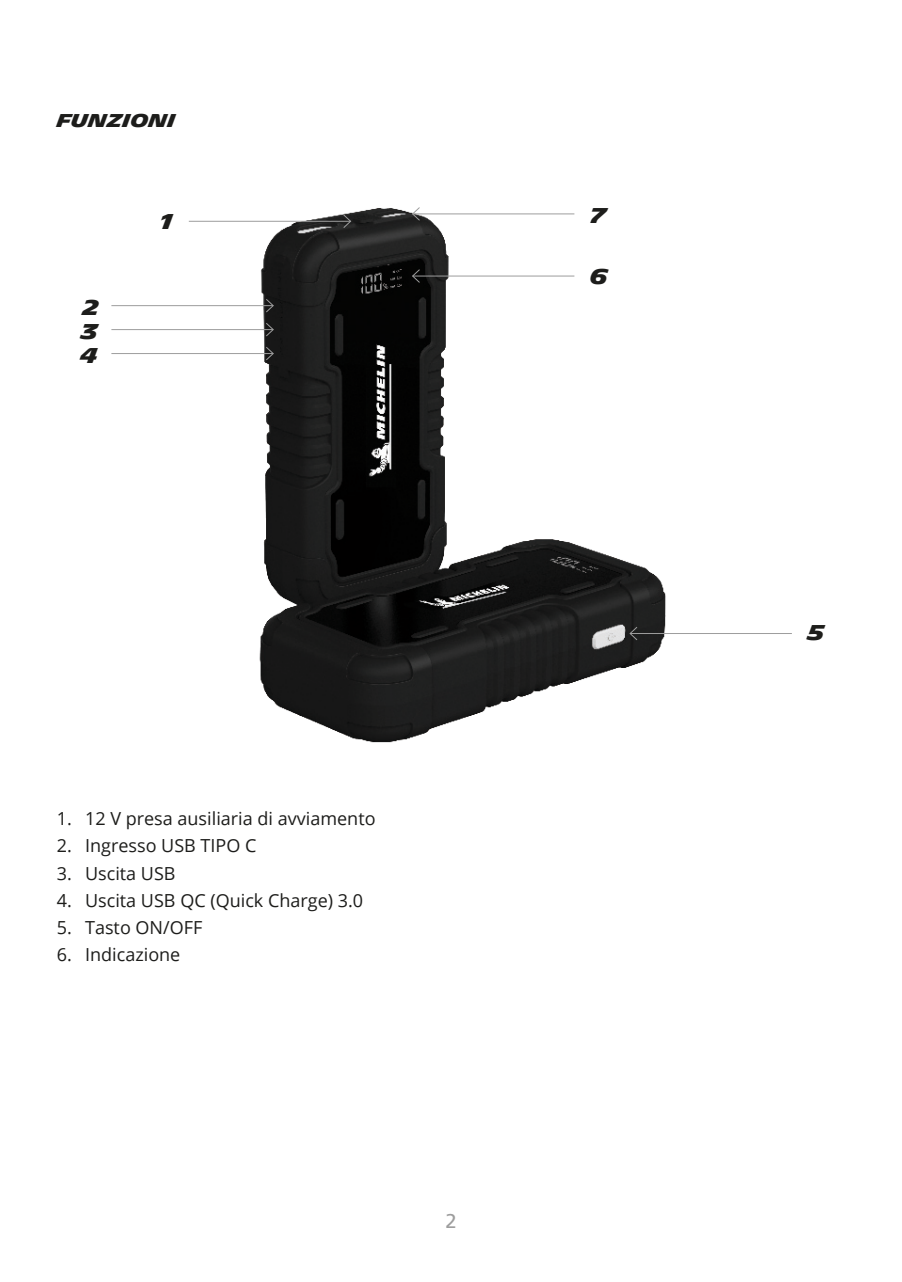
<style>
.page{position:relative;width:902px;height:1282px;background:#fff}
.page>*{position:absolute;margin:0;border:0;box-sizing:border-box;transform-origin:0 0}
.t1{font:700 20.8px "Michelin";color:#1d1d1b}
.t2{font:20px "Frutiger LT Std";color:#9d9d9d}
.Tabelle_-_Ursachen{font:18px "Open Sans";color:#1d1d1b}
.H2_-_Michelin_Bold_1{font:700 18px "Michelin";color:#1d1d1b}
</style>
<div class="page">
<img style="left:251px;top:208px;width:415px;height:535px">
<hr style="left:189px;top:221px;width:161px;height:1px;background:#9d9d9d">
<svg style="left:342px;top:213px;width:10px;height:16px"></svg>
<hr style="left:412px;top:213px;width:162px;height:1px;background:#9d9d9d">
<svg style="left:411px;top:207px;width:10px;height:15px"></svg>
<hr style="left:412px;top:275px;width:162px;height:1px;background:#9d9d9d">
<svg style="left:411px;top:268px;width:10px;height:16px"></svg>
<hr style="left:630px;top:633px;width:161px;height:1px;background:#9d9d9d">
<svg style="left:628px;top:625px;width:10px;height:16px"></svg>
<hr style="left:111px;top:305px;width:162px;height:1px;background:#9d9d9d">
<svg style="left:265px;top:298px;width:9px;height:15px"></svg>
<hr style="left:111px;top:329px;width:162px;height:1px;background:#9d9d9d">
<svg style="left:265px;top:322px;width:9px;height:15px"></svg>
<hr style="left:111px;top:353px;width:162px;height:1px;background:#9d9d9d">
<svg style="left:265px;top:346px;width:9px;height:15px"></svg>
<p class="H2_-_Michelin_Bold_1" style="left:57px;top:110px;width:120px">FUNZIONI</p>
<p class="t1" style="left:160px;top:209px;width:14px">1</p>
<p class="t1" style="left:590px;top:203px;width:17px">7</p>
<p class="t1" style="left:83px;top:295px;width:17px">2</p>
<p class="t1" style="left:81px;top:319px;width:18px">3</p>
<p class="t1" style="left:80px;top:343px;width:19px">4</p>
<p class="t1" style="left:590px;top:264px;width:19px">6</p>
<p class="Tabelle_-_Ursachen" style="left:57px;top:806px;width:320px">1. 12 V presa ausiliaria di avviamento</p>
<p class="Tabelle_-_Ursachen" style="left:57px;top:833px;width:201px">2. Ingresso USB TIPO C</p>
<p class="Tabelle_-_Ursachen" style="left:57px;top:860px;width:120px">3. Uscita USB</p>
<p class="Tabelle_-_Ursachen" style="left:57px;top:887px;width:308px">4. Uscita USB QC (Quick Charge) 3.0</p>
<p class="Tabelle_-_Ursachen" style="left:57px;top:915px;width:147px">5. Tasto ON/OFF</p>
<p class="Tabelle_-_Ursachen" style="left:57px;top:942px;width:125px">6. Indicazione</p>
<p class="t2" style="left:445px;top:1209px;width:13px">2</p>
<p class="t1" style="left:807px;top:620px;width:18px">5</p>
</div>
